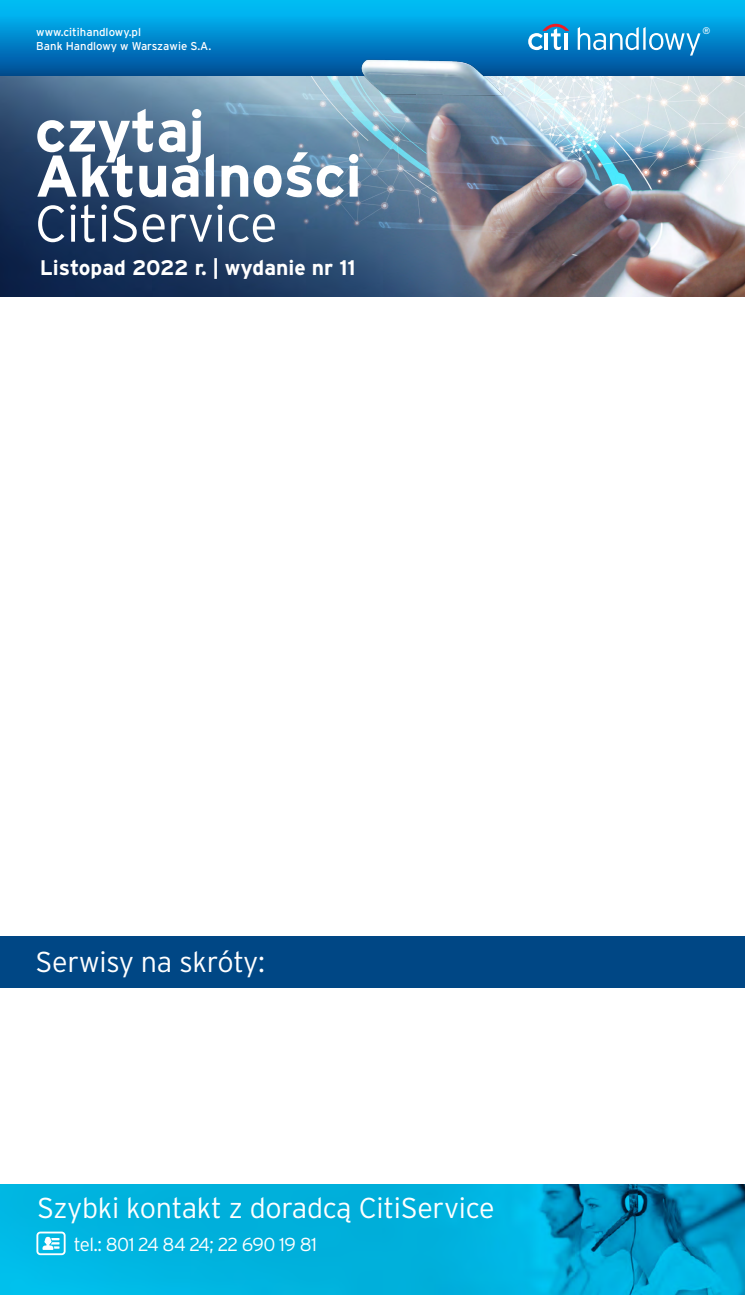
<style>
.page{position:relative;width:745px;height:1295px;background:#fff}
.page>*{position:absolute;margin:0;border:0;box-sizing:border-box;transform-origin:0 0}
.t1{font:700 58.75px/45px "Interstate Pl";letter-spacing:-.01em;color:#fff}
.t2{font:300 51.25px "Interstate Pl";letter-spacing:-.01em;color:#fff}
.t3{font:300 28.75px "Interstate Pl";letter-spacing:-.01em;color:#fff}
.t4{font:700 21.12px "Interstate Pl";color:#fff}
.t5{font:300 18.75px "Interstate Pl";letter-spacing:-.03em;color:#fff}
.t6{font:11.38px/13.6px "Interstate Pl";color:#fff}
.t7{font:9.5px "Interstate Pl";color:#fff}
</style>
<div class="page">
<img style="left:0;top:76px;width:744px;height:220px">
<div style="left:0;top:0;width:744px;height:76px;background:linear-gradient(to bottom,#00c7ff,#004c98)"></div>
<img style="left:53px;top:55px;width:673px;height:178px">
<svg style="left:577px;top:27px;width:123px;height:29px;background:#379cd4"></svg>
<svg style="left:528px;top:24px;width:41px;height:26px"></svg>
<svg style="left:563px;top:33px;width:4px;height:17px"></svg>
<img style="left:0;top:1184px;width:744px;height:110px">
<svg style="left:36px;top:1231px;width:30px;height:23px"></svg>
<div style="left:0;top:935px;width:744px;height:52px;background:#004785"></div>
<p class="t6" style="left:36px;top:25px;width:176px">www.citihandlowy.pl<br>Bank Handlowy w Warszawie S.A.</p>
<p class="t7" style="left:702px;top:25px;width:9px">®</p>
<h1 class="t1" style="left:35px;top:108px;width:328px">czytaj<br>Aktualności</h1>
<h2 class="t2" style="left:35px;top:195px;width:244px">CitiService</h2>
<p class="t4" style="left:40px;top:256px;width:317px">Listopad 2022 r. | wydanie nr 11</p>
<p class="t3" style="left:35px;top:945px;width:231px">Serwisy na skróty:</p>
<p class="t3" style="left:37px;top:1191px;width:459px">Szybki kontakt z doradcą CitiService</p>
<p class="t5" style="left:74px;top:1233px;width:244px">tel.: 801 24 84 24; 22 690 19 81</p>
</div>
